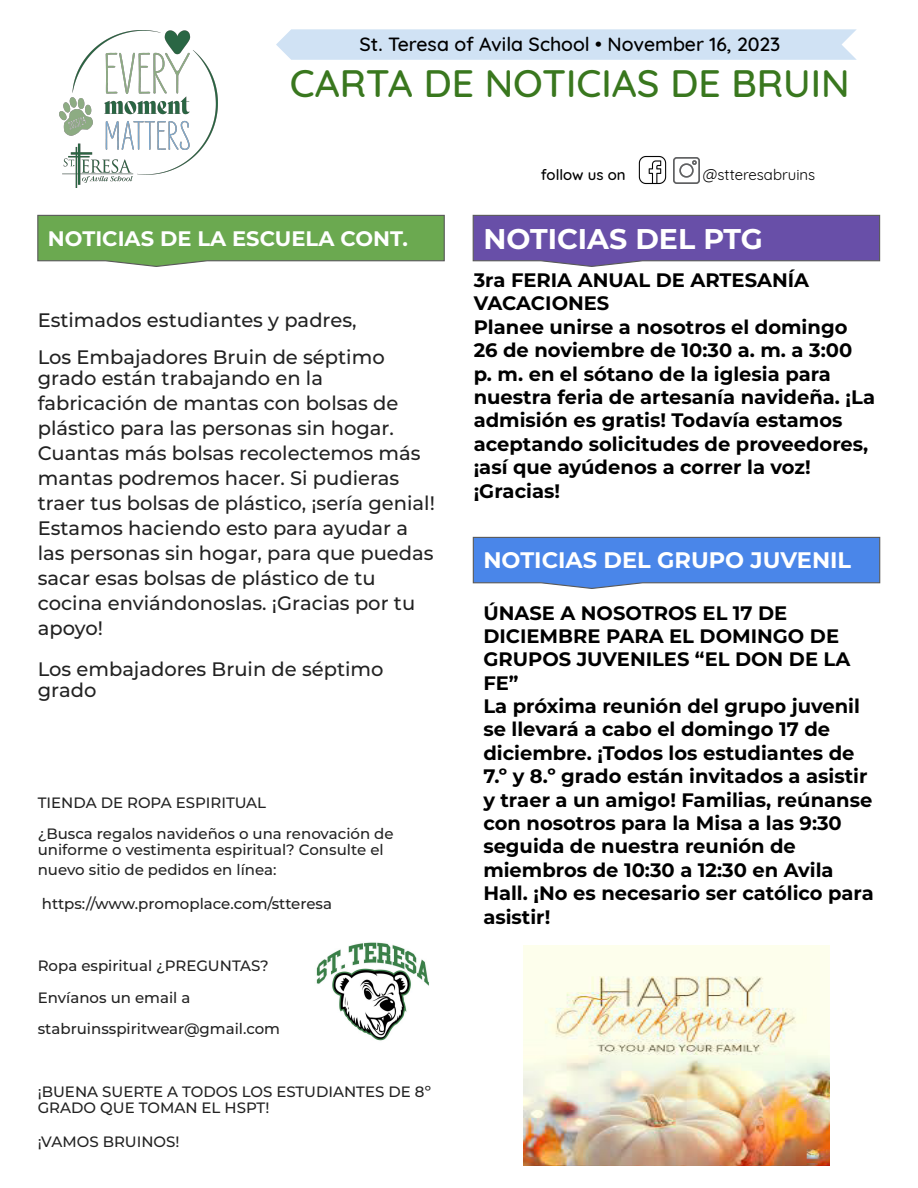
<style>
.page{position:relative;width:918px;height:1188px;background:#fff}
.page>*{position:absolute;margin:0;border:0;box-sizing:border-box;transform-origin:0 0}
.t1{font:500 39px "Quicksand";color:#39771e}
.t2{font:700 28.5px "Montserrat";color:#fff}
.t3{font:700 22.5px "Montserrat";color:#fff}
.t4{font:700 21px "Montserrat";color:#fff}
.t5{font:700 19.5px/23.4px "Montserrat";color:#000}
.t6{font:500 19.5px/25px "Montserrat";color:#222}
.t7{font:500 19.5px "Quicksand";color:#000}
.t8{font:500 15px/31.3px "Montserrat";color:#222}
.t9{font:15px "Quicksand";color:#000}
.t10{font:500 15px "Quicksand";color:#000}
</style>
<div class="page">
<img style="left:59px;top:31px;width:158px;height:156px">
<svg style="left:37px;top:214px;width:408px;height:53px;background:#7aae63"></svg>
<svg style="left:472px;top:214px;width:409px;height:53px;background:#7863ae"></svg>
<img style="left:674px;top:157px;width:26px;height:26px">
<img style="left:638px;top:155px;width:29px;height:30px">
<svg style="left:276px;top:29px;width:581px;height:31px;background:#d2e3f4"></svg>
<svg style="left:472px;top:536px;width:409px;height:53px;background:#5f91e4"></svg>
<img style="left:524px;top:946px;width:305px;height:219px">
<img style="left:316px;top:942px;width:113px;height:99px">
<p class="t7" style="left:360px;top:28px;width:422px">St. Teresa of Avila School • November 16, 2023</p>
<h1 class="t1" style="left:290px;top:51px;width:561px">CARTA DE NOTICIAS DE BRUIN</h1>
<p class="t10" style="left:541px;top:163px;width:86px">follow us on</p>
<p class="t9" style="left:703px;top:163px;width:114px">@stteresabruins</p>
<p class="t4" style="left:48px;top:223px;width:362px">NOTICIAS DE LA ESCUELA CONT.</p>
<h2 class="t2" style="left:483px;top:218px;width:281px">NOTICIAS DEL PTG</h2>
<p class="t6" style="left:38px;top:300px;width:348px;line-height:36.9px">Estimados estudiantes y padres,<br>Los Embajadores Bruin de séptimo</p>
<p class="t6" style="left:38px;top:365px;width:399px">grado están trabajando en la fabricación de mantas con bolsas de plástico para las personas sin hogar.<br>Cuantas más bolsas recolectemos más mantas podremos hacer. Si pudieras traer tus bolsas de plástico, ¡sería genial!<br>Estamos haciendo esto para ayudar a las personas sin hogar, para que puedas sacar esas bolsas de plástico de tu cocina enviándonoslas. ¡Gracias por tu apoyo!</p>
<p class="t6" style="left:38px;top:658px;width:347px;line-height:21.1px">Los embajadores Bruin de séptimo grado</p>
<p class="t8" style="left:38px;top:786px;width:357px">TIENDA DE ROPA ESPIRITUAL<br>¿Busca regalos navideños o una renovación de</p>
<p class="t8" style="left:38px;top:840px;width:348px;line-height:19.2px">uniforme o vestimenta espiritual? Consulte el nuevo sitio de pedidos en línea:</p>
<p class="t8" style="left:42px;top:887px;width:292px">https://www.promoplace.com/stteresa</p>
<p class="t8" style="left:38px;top:950px;width:244px">Ropa espiritual ¿PREGUNTAS?<br>Envíanos un email a stabruinsspiritwear@gmail.com</p>
<p class="t8" style="left:38px;top:1082px;width:395px;line-height:16.4px">¡BUENA SUERTE A TODOS LOS ESTUDIANTES DE 8º<br>GRADO QUE TOMAN EL HSPT!</p>
<p class="t8" style="left:38px;top:1126px;width:143px">¡VAMOS BRUINOS!</p>
<p class="t5" style="left:474px;top:267px;width:403px">3ra FERIA ANUAL DE ARTESANÍA<br>VACACIONES<br>Planee unirse a nosotros el domingo<br>26 de noviembre de 10:30 a. m. a 3:00 p. m. en el sótano de la iglesia para nuestra feria de artesanía navideña. ¡La admisión es gratis! Todavía estamos aceptando solicitudes de proveedores, ¡así que ayúdenos a correr la voz! ¡Gracias!</p>
<p class="t3" style="left:483px;top:544px;width:369px">NOTICIAS DEL GRUPO JUVENIL</p>
<p class="t5" style="left:483px;top:600px;width:392px">ÚNASE A NOSOTROS EL 17 DE<br>DICIEMBRE PARA EL DOMINGO DE<br>GRUPOS JUVENILES “EL DON DE LA<br>FE”<br>La próxima reunión del grupo juvenil se llevará a cabo el domingo 17 de diciembre. ¡Todos los estudiantes de<br>7.º y 8.º grado están invitados a asistir y traer a un amigo! Familias, reúnanse con nosotros para la Misa a las 9:30 seguida de nuestra reunión de miembros de 10:30 a 12:30 en Avila<br>Hall. ¡No es necesario ser católico para asistir!</p>
</div>
